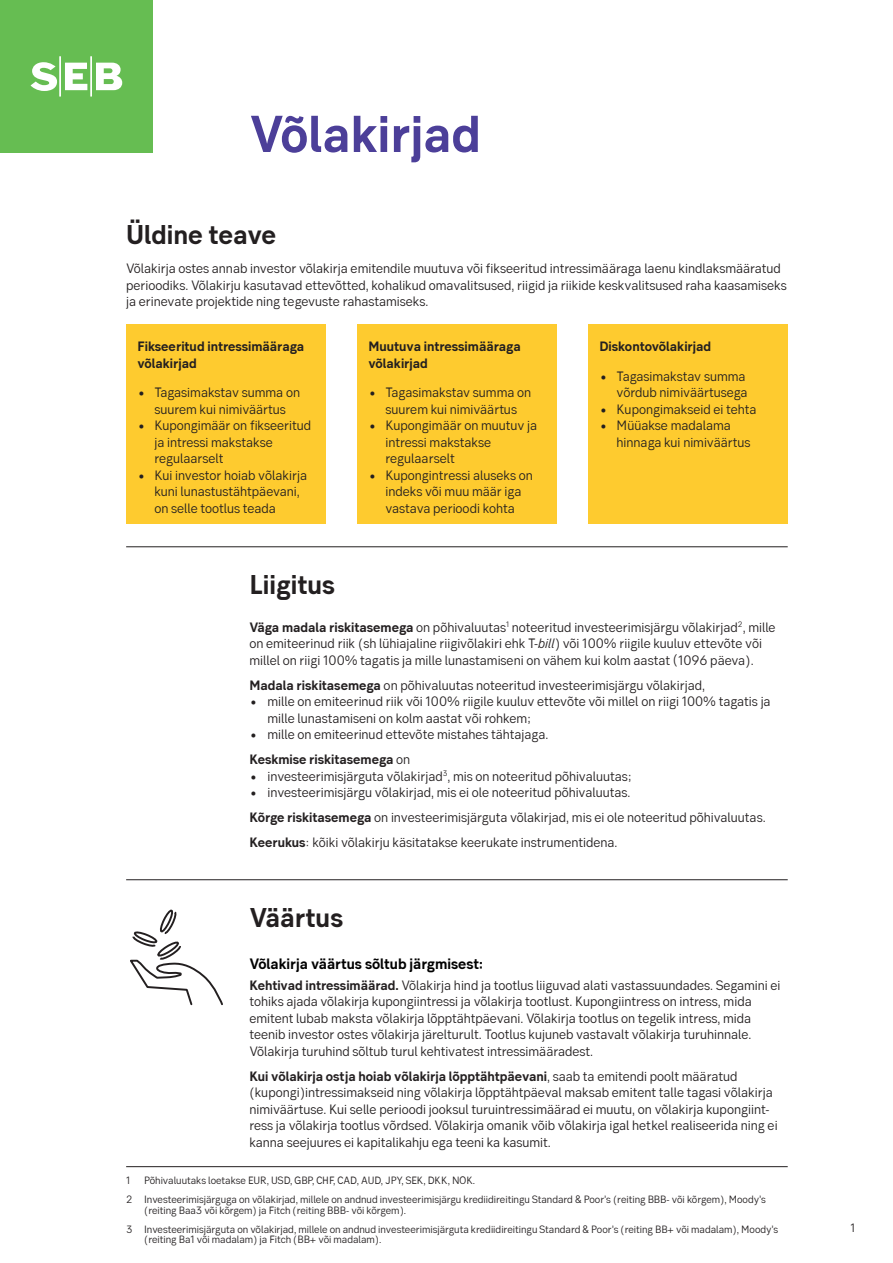
<style>
.page{position:relative;width:893px;height:1263px;background:#fff}
.page>*{position:absolute;margin:0;border:0;box-sizing:border-box;transform-origin:0 0}
.pealkiri_sinine{font:700 51.75px "SEB Sans Serif";color:#4c3f99}
.Pealkiri2{font:700 27px "SEB Sans Serif";color:#231f20}
.t1{font:700 15px "SEB Sans Serif";color:#000}
.Body_tekst_10_12_lep{font:13.5px/16.5px "SEB Sans Serif";color:#231f20}
.Body_tekst_10_12_lep-2{font:700 13.5px/16.5px "SEB Sans Serif";color:#231f20}
.Body_tekst_10_12_lep-3{font:12px "SEB Sans Serif";color:#231f20}
.Body_tekst_10_12_lep-4{font:10.5px/10.5px "SEB Sans Serif";color:#231f20}
.s1{font-weight:700}
.s2{font-style:italic}
.s3{font-weight:400}
</style>
<div class="page">
<div style="left:0;top:0;width:153px;height:153px;background:#66bd52"></div>
<svg style="left:31px;top:56px;width:91px;height:41px"></svg>
<div style="left:126px;top:324px;width:199px;height:199px;background:#fecb2f"></div>
<div style="left:357px;top:324px;width:200px;height:199px;background:#fecb2f"></div>
<div style="left:588px;top:324px;width:200px;height:199px;background:#fecb2f"></div>
<hr style="left:126px;top:546px;width:662px;height:1px;background:#231f20">
<hr style="left:126px;top:879px;width:662px;height:1px;background:#231f20">
<hr style="left:126px;top:1166px;width:662px;height:1px;background:#231f20">
<svg style="left:130px;top:909px;width:93px;height:97px"></svg>
<p class="pealkiri_sinine" style="left:249px;top:103px;width:233px">Võlakirjad</p>
<p class="Pealkiri2" style="left:126px;top:218px;width:152px">Üldine teave</p>
<p class="Body_tekst_10_12_lep" style="left:126px;top:260px;width:662px">Võlakirja ostes annab investor võlakirja emitendile muutuva või fikseeritud intressimääraga laenu kindlaksmääratud perioodiks. Võlakirju kasutavad ettevõtted, kohalikud omavalitsused, riigid ja riikide keskvalitsused raha kaasamiseks ja erinevate projektide ning tegevuste rahastamiseks.</p>
<p class="Body_tekst_10_12_lep-2" style="left:137px;top:338px;width:168px">Fikseeritud intressimääraga võlakirjad</p>
<p class="Body_tekst_10_12_lep" style="left:137px;top:384px;width:164px;text-align:center">• Tagasimakstav summa on suurem kui nimiväärtus</p>
<p class="Body_tekst_10_12_lep" style="left:154px;top:417px;width:158px;text-indent:-17px">• Kupongimäär on fikseeritud ja intressi makstakse regulaarselt</p>
<p class="Body_tekst_10_12_lep" style="left:154px;top:466px;width:154px;text-indent:-17px">• Kui investor hoiab võlakirja kuni lunastustähtpäevani, on selle tootlus teada</p>
<p class="Body_tekst_10_12_lep-2" style="left:368px;top:338px;width:154px">Muutuva intressimääraga võlakirjad</p>
<p class="Body_tekst_10_12_lep" style="left:368px;top:384px;width:164px;text-align:center">• Tagasimakstav summa on suurem kui nimiväärtus</p>
<p class="Body_tekst_10_12_lep" style="left:385px;top:417px;width:153px;text-indent:-17px">• Kupongimäär on muutuv ja intressi makstakse regulaarselt</p>
<p class="Body_tekst_10_12_lep" style="left:368px;top:466px;width:166px;text-align:center">• Kupongintressi aluseks on indeks või muu määr iga vastava perioodi kohta</p>
<p class="Body_tekst_10_12_lep-2" style="left:600px;top:338px;width:113px">Diskontovõlakirjad</p>
<p class="Body_tekst_10_12_lep" style="left:600px;top:367px;width:149px;text-align:right">• Tagasimakstav summa võrdub nimiväärtusega</p>
<p class="Body_tekst_10_12_lep" style="left:600px;top:400px;width:158px">• Kupongimakseid ei tehta</p>
<p class="Body_tekst_10_12_lep" style="left:617px;top:417px;width:135px;text-indent:-17px">• Müüakse madalama hinnaga kui nimiväärtus</p>
<p class="Pealkiri2" style="left:249px;top:568px;width:87px">Liigitus</p>
<p class="Body_tekst_10_12_lep" style="left:249px;top:618px;width:528px"><span class="s1">Väga madala riskitasemega</span> on põhivaluutas<sup>1</sup> noteeritud investeerimisjärgu võlakirjad<sup>2</sup>, mille on emiteerinud riik (sh lühiajaline riigivõlakiri ehk T-<span class="s2">bill</span>) või 100% riigile kuuluv ettevõte või millel on riigi 100% tagatis ja mille lunastamiseni on vähem kui kolm aastat (1096 päeva).</p>
<p class="Body_tekst_10_12_lep" style="left:249px;top:676px;width:457px"><span class="s1">Madala riskitasemega</span> on põhivaluutas noteeritud investeerimisjärgu võlakirjad,</p>
<p class="Body_tekst_10_12_lep" style="left:267px;top:693px;width:505px;text-indent:-18px">• mille on emiteerinud riik või 100% riigile kuuluv ettevõte või millel on riigi 100% tagatis ja mille lunastamiseni on kolm aastat või rohkem;</p>
<p class="Body_tekst_10_12_lep" style="left:249px;top:726px;width:300px">• mille on emiteerinud ettevõte mistahes tähtajaga.</p>
<p class="Body_tekst_10_12_lep-2" style="left:249px;top:751px;width:162px">Keskmise riskitasemega <span class="s3">on</span></p>
<p class="Body_tekst_10_12_lep" style="left:249px;top:767px;width:384px">• investeerimisjärguta võlakirjad<sup>3</sup>, mis on noteeritud põhivaluutas;</p>
<p class="Body_tekst_10_12_lep" style="left:249px;top:784px;width:382px">• investeerimisjärgu võlakirjad, mis ei ole noteeritud põhivaluutas.</p>
<p class="Body_tekst_10_12_lep" style="left:249px;top:809px;width:518px"><span class="s1">Kõrge riskitasemega</span> on investeerimisjärguta võlakirjad, mis ei ole noteeritud põhivaluutas.</p>
<p class="Body_tekst_10_12_lep" style="left:249px;top:834px;width:369px"><span class="s1">Keerukus</span>: kõiki võlakirju käsitatakse keerukate instrumentidena.</p>
<p class="Pealkiri2" style="left:249px;top:901px;width:95px">Väärtus</p>
<p class="t1" style="left:249px;top:954px;width:235px">Võlakirja väärtus sõltub järgmisest:</p>
<p class="Body_tekst_10_12_lep" style="left:249px;top:977px;width:533px"><span class="s1">Kehtivad intressimäärad.</span> Võlakirja hind ja tootlus liiguvad alati vastassuundades. Segamini ei tohiks ajada võlakirja kupongiintressi ja võlakirja tootlust. Kupongiintress on intress, mida emitent lubab maksta võlakirja lõpptähtpäevani. Võlakirja tootlus on tegelik intress, mida teenib investor ostes võlakirja järelturult. Tootlus kujuneb vastavalt võlakirja turuhinnale.<br>Võlakirja turuhind sõltub turul kehtivatest intressimääradest.</p>
<p class="Body_tekst_10_12_lep" style="left:249px;top:1068px;width:530px"><span class="s1">Kui võlakirja ostja hoiab võlakirja lõpptähtpäevani</span>, saab ta emitendi poolt määratud (kupongi)intressimakseid ning võlakirja lõpptähtpäeval maksab emitent talle tagasi võlakirja nimiväärtuse. Kui selle perioodi jooksul turuintressimäärad ei muutu, on võlakirja kupongiint&shy;ress ja võlakirja tootlus võrdsed. Võlakirja omanik võib võlakirja igal hetkel realiseerida ning ei kanna seejuures ei kapitalikahju ega teeni ka kasumit.</p>
<p class="Body_tekst_10_12_lep-4" style="left:126px;top:1175px;width:6px">1</p>
<p class="Body_tekst_10_12_lep-4" style="left:144px;top:1175px;width:333px">Põhivaluutaks loetakse EUR, USD, GBP, CHF, CAD, AUD, JPY, SEK, DKK, NOK.</p>
<p class="Body_tekst_10_12_lep-4" style="left:144px;top:1194px;width:623px;text-indent:-18px">2 Investeerimisjärguga on võlakirjad, millele on andnud investeerimisjärgu krediidireitingu Standard &amp; Poor’s (reiting BBB- või kõrgem), Moody’s (reiting Baa3 või kõrgem) ja Fitch (reiting BBB- või kõrgem).</p>
<p class="Body_tekst_10_12_lep-4" style="left:144px;top:1223px;width:636px;text-indent:-18px">3 Investeerimisjärguta on võlakirjad, millele on andnud investeerimisjärguta krediidireitingu Standard &amp; Poor’s (reiting BB+ või madalam), Moody’s (reiting Ba1 või madalam) ja Fitch (BB+ või madalam).</p>
<p class="Body_tekst_10_12_lep-3" style="left:850px;top:1220px;width:6px">1</p>
</div>
